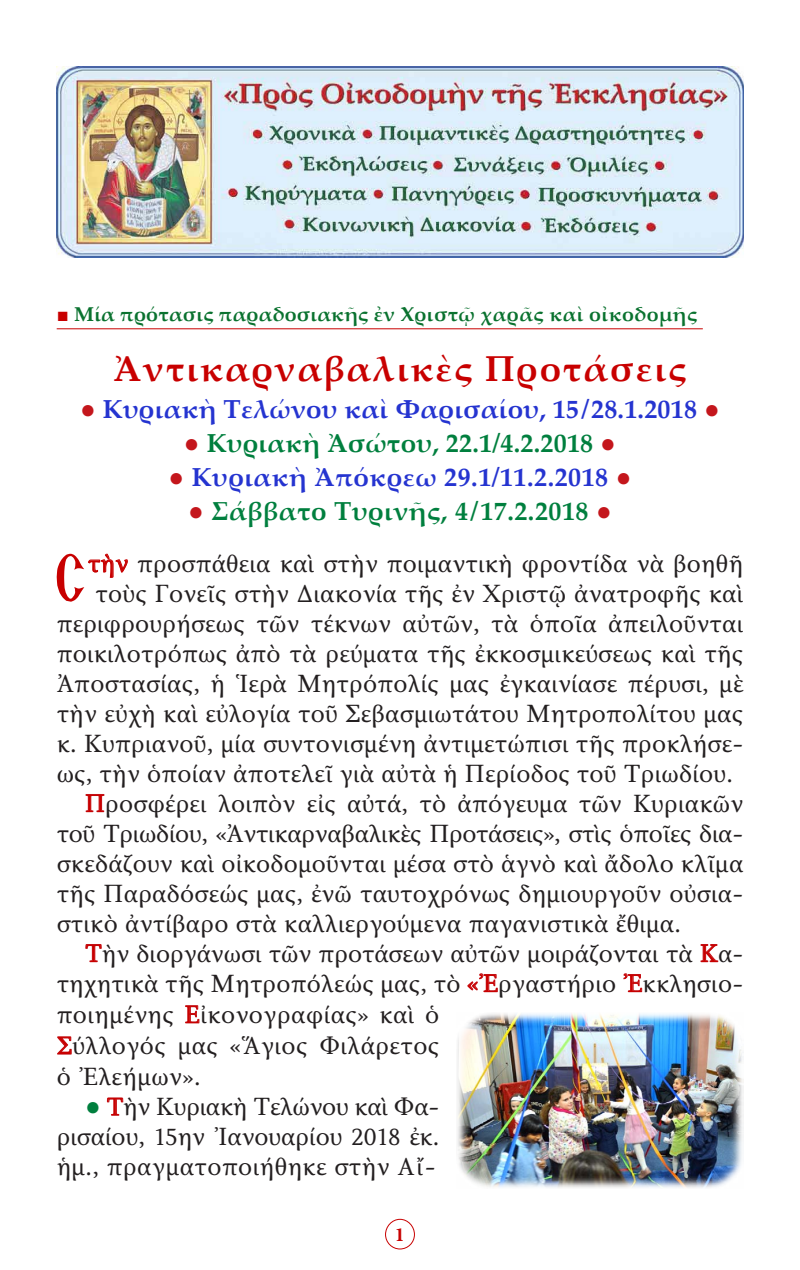
<style>
.page{position:relative;width:800px;height:1270px;background:#fff}
.page>*{position:absolute;margin:0;border:0;box-sizing:border-box;transform-origin:0 0}
.t1{font:68.6px "BYZIMAK";color:#c80000}
.t2{font:700 36px "Palatino Linotype";letter-spacing:.05em;color:#c80000}
.t3{font:26px/30px "GFS Elpis";letter-spacing:.01em;color:#231f20;text-align:justify}
.t4{font:26px/30px "GFS Elpis";letter-spacing:-.01em;color:#231f20;text-align:right}
.t5{font:700 26px "Palatino Linotype";letter-spacing:.01em;color:#2534d0}
.t6{font:700 26px "Palatino Linotype";letter-spacing:.02em;color:#007f3e}
.t7{font:700 20px "Palatino Linotype";letter-spacing:.015em;color:#0a722f}
.t8{font:700 20px "Minion Pro";color:#c80000}
.s1{font-family:"CTOS New Times Roman Test 1";font-weight:400;color:#c80000}
.s2{font-weight:400;color:#c4161c}
.s3{color:#c80000}
.s4{font-family:"Palatino Linotype";color:#007f3e}
</style>
<div class="page">
<div style="left:385px;top:1219px;width:30px;height:30px;border:1px solid #c80000;border-radius:50%"></div>
<hr style="left:57px;top:328px;width:646px;height:1px;background:#c80000">
<svg style="left:88px;top:553px;width:40px;height:25px"></svg>
<svg style="left:85px;top:794px;width:19px;height:18px"></svg>
<svg style="left:85px;top:944px;width:17px;height:18px"></svg>
<svg style="left:700px;top:944px;width:18px;height:18px"></svg>
<svg style="left:467px;top:973px;width:31px;height:19px"></svg>
<svg style="left:623px;top:973px;width:19px;height:19px"></svg>
<svg style="left:185px;top:1005px;width:15px;height:18px"></svg>
<svg style="left:57px;top:1036px;width:15px;height:19px"></svg>
<svg style="left:107px;top:1097px;width:16px;height:19px"></svg>
<img style="left:57px;top:67px;width:687px;height:190px">
<img style="left:457px;top:1013px;width:286px;height:175px">
<p class="t7" style="left:57px;top:300px;width:642px"><span class="s1">■</span> Μία πρότασις παραδοσιακῆς ἐν Χριστῷ χαρᾶς καὶ οἰκοδομῆς</p>
<p class="t2" style="left:113px;top:343px;width:575px">Ἀντικαρναβαλικὲς Προτάσεις</p>
<p class="t5" style="left:80px;top:391px;width:641px"><span class="s2">●</span> Κυριακὴ Τελώνου καὶ Φαρισαίου, 15/28.1.2018 <span class="s2">●</span></p>
<p class="t6" style="left:184px;top:425px;width:434px"><span class="s2">●</span> Κυριακὴ Ἀσώτου, 22.1/4.2.2018 <span class="s2">●</span></p>
<p class="t5" style="left:168px;top:459px;width:464px"><span class="s2">●</span> Κυριακὴ Ἀπόκρεω 29.1/11.2.2018 <span class="s2">●</span></p>
<p class="t6" style="left:188px;top:493px;width:425px"><span class="s2">●</span> Σάββατο Τυρινῆς, 4/17.2.2018 <span class="s2">●</span></p>
<p class="t1" style="left:55px;top:537px;width:33px">Σ</p>
<p class="t3" style="left:88px;top:548px;width:657px"><span class="s3">τὴν</span> προσπάθεια καὶ στὴν ποιμαντικὴ φροντίδα νὰ βοηθῆ</p>
<p class="t3" style="left:57px;top:578px;width:688px;text-indent:39px">τοὺς Γονεῖς στὴν Διακονία τῆς ἐν Χριστῷ ἀνατροφῆς καὶ περιφρουρήσεως τῶν τέκνων αὐτῶν, τὰ ὁποῖα ἀπειλοῦνται ποικιλοτρόπως ἀπὸ τὰ ρεύματα τῆς ἐκκοσμικεύσεως καὶ τῆς Ἀποστασίας, ἡ Ἱερὰ Μητρόπολίς μας ἐγκαινίασε πέρυσι, μὲ τὴν εὐχὴ καὶ εὐλογία τοῦ Σεβασμιωτάτου Μητροπολίτου μας κ. Κυπριανοῦ, μία συντονισμένη ἀντιμετώπισι τῆς προκλήσε&shy;ως, τὴν ὁποίαν ἀποτελεῖ γιὰ αὐτὰ ἡ Περίοδος τοῦ Τριωδίου.</p>
<p class="t4" style="left:57px;top:788px;width:688px"><span class="s3">Π</span>ροσφέρει λοιπὸν εἰς αὐτά, τὸ ἀπόγευμα τῶν Κυριακῶν τοῦ Τριωδίου, «Ἀντικαρναβαλικὲς Προτάσεις», στὶς ὁποῖες δια-</p>
<p class="t3" style="left:57px;top:848px;width:688px">σκεδάζουν καὶ οἰκοδομοῦνται μέσα στὸ ἁγνὸ καὶ ἄδολο κλῖμα τῆς Παραδόσεώς μας, ἐνῶ ταυτοχρόνως δημιουργοῦν οὐσια&shy;στικὸ ἀντίβαρο στὰ καλλιεργούμενα παγανιστικὰ ἔθιμα.</p>
<p class="t3" style="left:57px;top:938px;width:688px;line-height:31px;text-align:left;text-indent:28px"><span class="s3">Τ</span>ὴν διοργάνωσι τῶν προτάσεων αὐτῶν μοιράζονται τὰ <span class="s3">Κ</span>α&shy;τηχητικὰ τῆς Μητροπόλεώς μας, τὸ <span class="s3">«Ἐ</span>ργαστήριο <span class="s3">Ἐ</span>κκλησιο&shy;ποιημένης <span class="s3">Ε</span>ἰκονογραφίας» καὶ ὁ<br><span class="s3">Σ</span>ύλλογός μας «Ἅγιος Φιλάρετος<br>ὁ Ἐλεήμων».</p>
<p class="t4" style="left:85px;top:1092px;width:356px"><span class="s4">●</span> <span class="s3">Τ</span>ὴν Κυριακὴ Τελώνου καὶ Φα-</p>
<p class="t3" style="left:57px;top:1122px;width:384px">ρισαίου, 15ην Ἰανουαρίου 2018 ἐκ.</p>
<p class="t3" style="left:57px;top:1152px;width:380px">ἡμ., πραγματοποιήθηκε στὴν Αἴ-</p>
<p class="t8" style="left:395px;top:1220px;width:11px">1</p>
</div>
